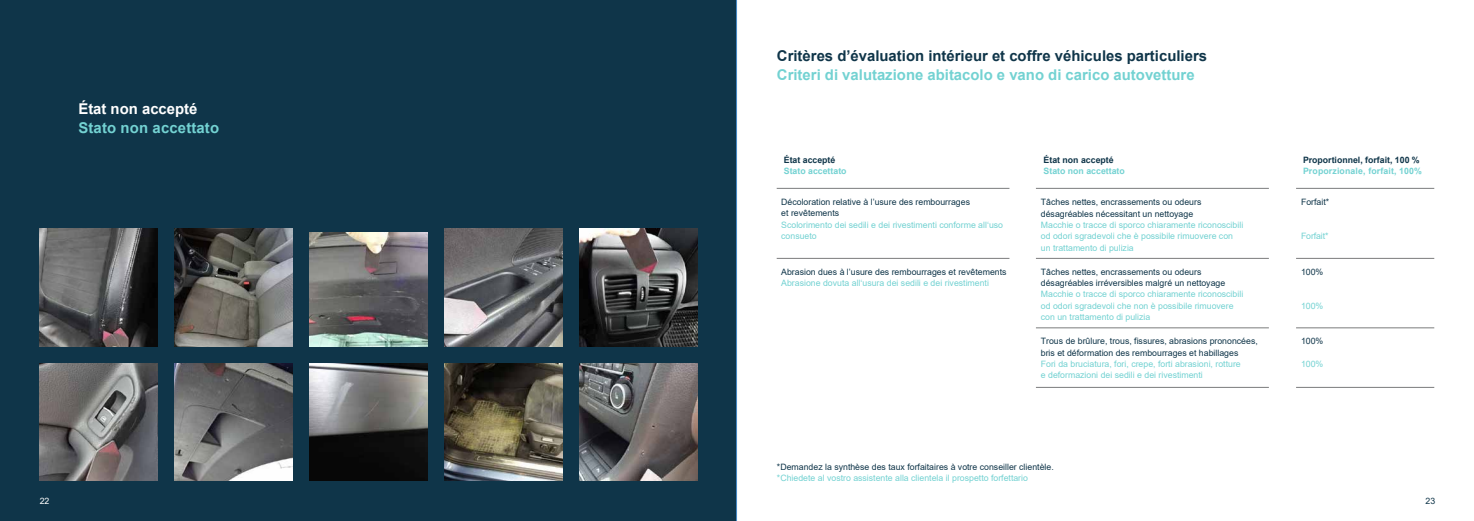
<style>
.page{position:relative;width:1474px;height:521px;background:#fff}
.page>*{position:absolute;margin:0;border:0;box-sizing:border-box;transform-origin:0 0}
.t1{font:700 14.88px "Arial";color:#73d2d2}
.t2{font:700 14.88px "Arial";color:#0f3549}
.t3{font:700 14.88px "Arial";color:#fff}
.t4{font:8.75px/11.4px "Arial";color:#73d2d2}
.t5{font:8.75px/11.4px "Arial";color:#0f3549}
.t6{font:700 8.75px "Arial";color:#73d2d2}
.t7{font:700 8.75px "Arial";color:#0f3549}
.t8{font:8.75px "Arial";color:#0f3549}
.t9{font:8.75px "Arial";color:#73d2d2}
.t10{font:8.75px "Arial";color:#fff}
</style>
<div class="page">
<div style="left:0;top:0;width:737px;height:521px;background:#0f3549"></div>
<img style="left:40px;top:229px;width:118px;height:117px">
<img style="left:40px;top:363px;width:118px;height:118px">
<img style="left:175px;top:229px;width:117px;height:117px">
<img style="left:175px;top:363px;width:117px;height:118px">
<img style="left:309px;top:232px;width:118px;height:114px">
<img style="left:309px;top:363px;width:118px;height:118px">
<img style="left:444px;top:229px;width:118px;height:117px">
<img style="left:444px;top:363px;width:118px;height:118px">
<img style="left:579px;top:229px;width:118px;height:117px">
<img style="left:579px;top:363px;width:118px;height:118px">
<svg style="left:777px;top:187px;width:657px;height:2px"></svg>
<hr style="left:776px;top:258px;width:233px;height:1px;background:#7b7c7d">
<hr style="left:1035px;top:258px;width:233px;height:1px;background:#7b7c7d">
<hr style="left:1295px;top:258px;width:139px;height:1px;background:#7b7c7d">
<hr style="left:1035px;top:328px;width:233px;height:1px;background:#7b7c7d">
<hr style="left:1295px;top:328px;width:139px;height:1px;background:#7b7c7d">
<hr style="left:1035px;top:387px;width:233px;height:1px;background:#7b7c7d">
<hr style="left:1295px;top:387px;width:139px;height:1px;background:#7b7c7d">
<hr style="left:776px;top:188px;width:233px;height:1px;background:#7b7c7d">
<hr style="left:1035px;top:188px;width:233px;height:1px;background:#7b7c7d">
<hr style="left:1295px;top:188px;width:139px;height:1px;background:#7b7c7d">
<h1 class="t3" style="left:78px;top:99px;width:121px">État non accepté</h1>
<h1 class="t1" style="left:78px;top:117px;width:142px">Stato non accettato</h1>
<h1 class="t2" style="left:777px;top:46px;width:431px">Critères d’évaluation intérieur et coffre véhicules particuliers</h1>
<h1 class="t1" style="left:777px;top:64px;width:419px">Criteri di valutazione abitacolo e vano di carico autovetture</h1>
<p class="t7" style="left:783px;top:153px;width:53px">État accepté</p>
<p class="t6" style="left:783px;top:165px;width:64px">Stato accettato</p>
<p class="t7" style="left:1043px;top:153px;width:72px">État non accepté</p>
<p class="t6" style="left:1043px;top:165px;width:83px">Stato non accettato</p>
<p class="t7" style="left:1302px;top:154px;width:118px">Proportionnel, forfait, 100 %</p>
<p class="t6" style="left:1302px;top:165px;width:121px">Proporzionale, forfait, 100%</p>
<p class="t5" style="left:781px;top:196px;width:190px">Décoloration relative à l’usure des rembourrages et revêtements</p>
<p class="t4" style="left:781px;top:219px;width:223px">Scolorimento dei sedili e dei rivestimenti conforme all‘uso consueto</p>
<p class="t5" style="left:1040px;top:196px;width:162px">Tâches nettes, encrassements ou odeurs désagréables nécessitant un nettoyage</p>
<p class="t4" style="left:1040px;top:219px;width:204px">Macchie o tracce di sporco chiaramente riconoscibili od odori sgradevoli che è possibile rimuovere con un trattamento di pulizia</p>
<p class="t5" style="left:1300px;top:196px;width:30px">Forfait*</p>
<p class="t4" style="left:1300px;top:231px;width:29px">Forfait*</p>
<p class="t5" style="left:781px;top:266px;width:227px">Abrasion dues à l’usure des rembourrages et revêtements</p>
<p class="t4" style="left:781px;top:277px;width:209px">Abrasione dovuta all‘usura dei sedili e dei rivestimenti</p>
<p class="t5" style="left:1040px;top:266px;width:186px">Tâches nettes, encrassements ou odeurs désagréables irréversibles malgré un nettoyage</p>
<p class="t4" style="left:1040px;top:289px;width:204px">Macchie o tracce di sporco chiaramente riconoscibili od odori sgradevoli che non è possibile rimuovere con un trattamento di pulizia</p>
<p class="t8" style="left:1300px;top:266px;width:24px">100%</p>
<p class="t9" style="left:1300px;top:300px;width:24px">100%</p>
<p class="t5" style="left:1040px;top:335px;width:218px">Trous de brûlure, trous, fissures, abrasions prononcées, bris et déformation des rembourrages et habillages</p>
<p class="t4" style="left:1040px;top:358px;width:201px">Fori da bruciatura, fori, crepe, forti abrasioni, rotture e deformazioni dei sedili e dei rivestimenti</p>
<p class="t8" style="left:1300px;top:335px;width:24px">100%</p>
<p class="t9" style="left:1300px;top:358px;width:24px">100%</p>
<p class="t5" style="left:777px;top:461px;width:278px">*Demandez la synthèse des taux forfaitaires à votre conseiller clientèle.</p>
<p class="t4" style="left:777px;top:472px;width:252px">*Chiedete al vostro assistente alla clientela il prospetto forfettario</p>
<p class="t10" style="left:40px;top:495px;width:11px">22</p>
<p class="t8" style="left:1425px;top:495px;width:11px">23</p>
</div>
